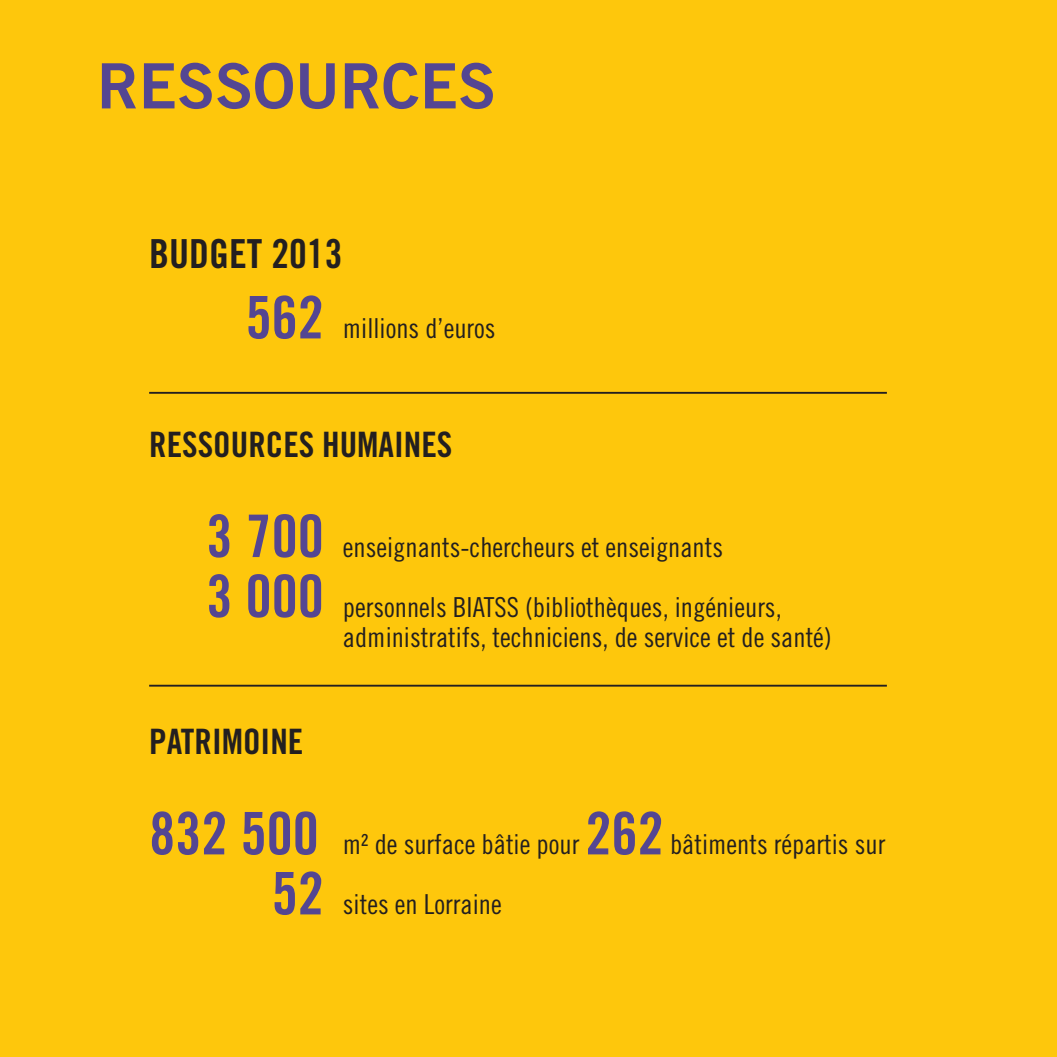
<style>
.page{position:relative;width:1057px;height:1057px;background:#fff}
.page>*{position:absolute;margin:0;border:0;box-sizing:border-box;transform-origin:0 0}
.t1{font:62.5px "Trade Gothic Bold Two";color:#544692}
.t2{font:40px "Trade Gothic Bold Cond Twenty";color:#231f20}
.t3{font:35px "Trade Gothic Bold Cond Twenty";color:#231f20}
.t4{font:27.5px/60px "Trade Gothic Cond Eighteen";color:#231f20}
.s1{font-family:"Trade Gothic Bold Cond Twenty";font-size:58.75px;color:#544692}
</style>
<div class="page">
<div style="left:0;top:0;width:1056px;height:1056px;background:#fec70c"></div>
<p class="t1" style="left:97px;top:63px;width:400px">RESSOURCES</p>
<p class="t2" style="left:149px;top:239px;width:195px">BUDGET 2013</p>
<p class="t4" style="left:245px;top:301px;width:251px"><span class="s1">562</span> millions d’euros</p>
<p class="t3" style="left:149px;top:431px;width:305px">RESSOURCES HUMAINES</p>
<p class="t4" style="left:206px;top:519px;width:577px"><span class="s1">3 700</span> enseignants-chercheurs et enseignants<br><span class="s1">3 000</span> personnels BIATSS (bibliothèques, ingénieurs,</p>
<p class="t4" style="left:343px;top:609px;width:490px">administratifs, techniciens, de service et de santé)</p>
<p class="t3" style="left:149px;top:728px;width:156px">PATRIMOINE</p>
<p class="t4" style="left:272px;top:816px;width:615px;text-indent:-122px"><span class="s1">832 500</span> m² de surface bâtie pour <span class="s1">262</span> bâtiments répartis sur<br><span class="s1">52</span> sites en Lorraine</p>
</div>
